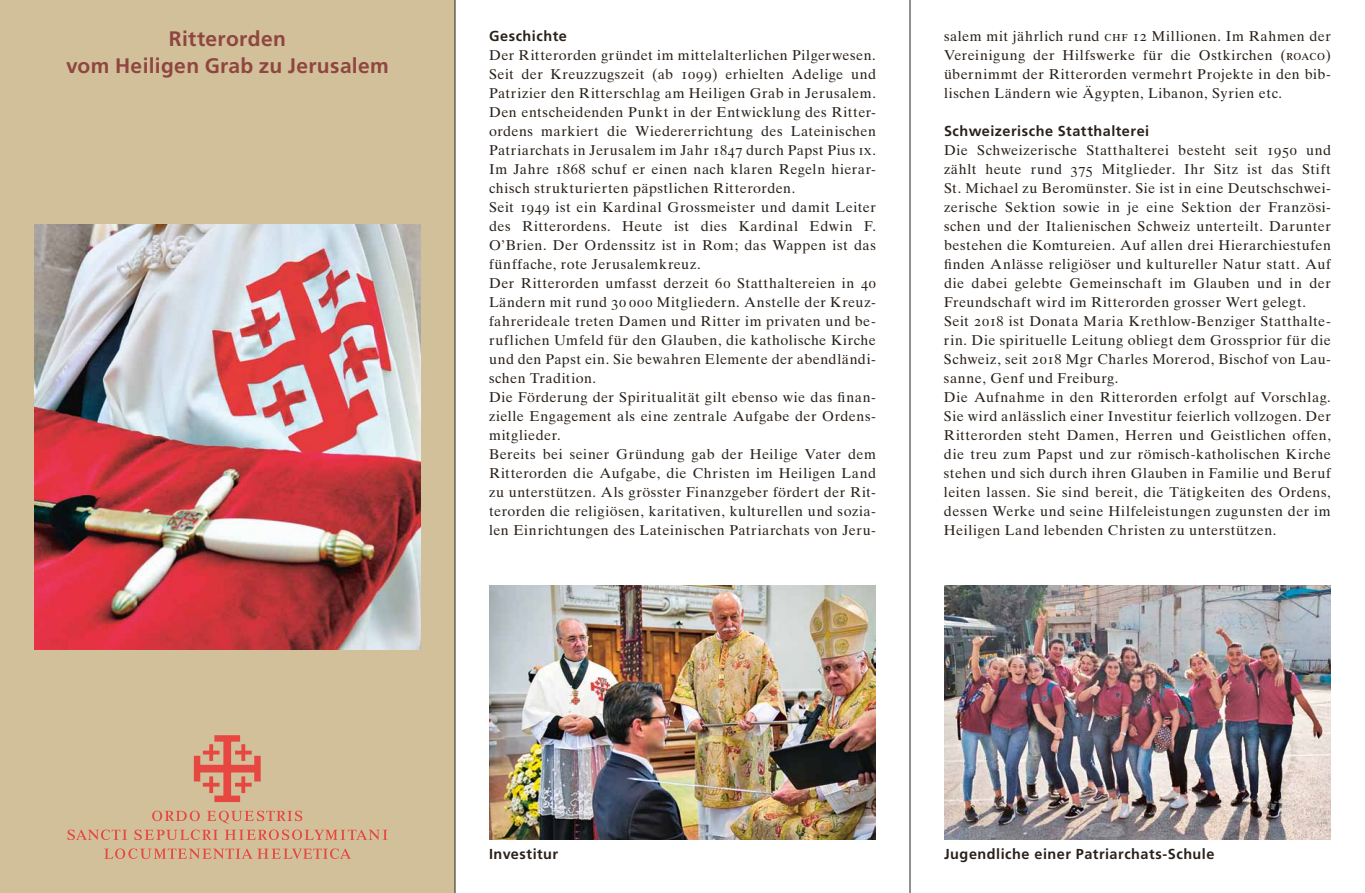
<style>
.page{position:relative;width:1365px;height:893px;background:#fff}
.page>*{position:absolute;margin:0;border:0;box-sizing:border-box;transform-origin:0 0}
.t1{font:700 21px/27px "Frutiger LT Pro";letter-spacing:.015em;color:#8f4641;text-align:center}
.t2{font:700 14.4px "Frutiger LT Pro";letter-spacing:.035em;color:#29211a}
.t3{font:14.25px/19px "Times Ten";letter-spacing:.03em;color:#29211a}
.s1{font-family:"Times Ten Roman SC"}
</style>
<div class="page">
<div style="left:0;top:0;width:455px;height:893px;background:#d2c09a"></div>
<svg style="left:104px;top:848px;width:247px;height:11px"></svg>
<svg style="left:67px;top:829px;width:321px;height:11px"></svg>
<svg style="left:152px;top:811px;width:150px;height:12px"></svg>
<svg style="left:194px;top:735px;width:67px;height:67px"></svg>
<img style="left:34px;top:224px;width:387px;height:426px">
<img style="left:489px;top:586px;width:387px;height:254px">
<img style="left:944px;top:586px;width:387px;height:254px">
<hr style="left:455px;top:0;width:1px;height:893px;background:#29211a">
<hr style="left:910px;top:0;width:1px;height:893px;background:#29211a">
<h1 class="t1" style="left:66px;top:25px;width:324px">Ritterorden<br>vom Heiligen Grab zu Jerusalem</h1>
<p class="t2" style="left:489px;top:27px;width:79px">Geschichte</p>
<p class="t3" style="left:489px;top:45px;width:388px">Der Ritterorden gründet im mittelalterlichen Pilgerwesen.<br>Seit der Kreuzzugszeit (ab <span class="s1">1099</span>) erhielten Adelige und Patrizier den Ritterschlag am Heiligen Grab in Jerusalem.<br>Den entscheidenden Punkt in der Entwicklung des Ritter&shy;ordens markiert die Wiedererrichtung des Lateinischen Patriarchats in Jerusalem im Jahr <span class="s1">1847</span> durch Papst Pius <span class="s1">ix</span>.<br>Im Jahre <span class="s1">1868</span> schuf er einen nach klaren Regeln hierar&shy;chisch strukturierten päpstlichen Ritterorden.<br>Seit <span class="s1">1949</span> ist ein Kardinal Grossmeister und damit Leiter des Ritterordens. Heute ist dies Kardinal Edwin F.<br>O’Brien. Der Ordenssitz ist in Rom; das Wappen ist das fünffache, rote Jerusalemkreuz.<br>Der Ritterorden umfasst derzeit <span class="s1">60</span> Statthaltereien in <span class="s1">40<br></span>Ländern mit rund <span class="s1">30 000</span> Mitgliedern. Anstelle der Kreuz&shy;fahrerideale treten Damen und Ritter im privaten und be&shy;ruflichen Umfeld für den Glauben, die katholische Kirche und den Papst ein. Sie bewahren Elemente der abendländi&shy;schen Tradition.<br>Die Förderung der Spiritualität gilt ebenso wie das finan&shy;zielle Engagement als eine zentrale Aufgabe der Ordens&shy;mitglieder.<br>Bereits bei seiner Gründung gab der Heilige Vater dem Ritterorden die Aufgabe, die Christen im Heiligen Land zu unterstützen. Als grösster Finanzgeber fördert der Rit&shy;terorden die religiösen, karitativen, kulturellen und sozia&shy;len Einrichtungen des Lateinischen Patriarchats von Jeru-</p>
<p class="t3" style="left:944px;top:26px;width:388px;text-align:justify">salem mit jährlich rund <span class="s1">chf 12</span> Millionen. Im Rahmen der Vereinigung der Hilfswerke für die Ostkirchen <span class="s1">(roaco) </span>übernimmt der Ritterorden vermehrt Projekte in den bib&shy;lischen Ländern wie Ägypten, Libanon, Syrien etc.</p>
<p class="t2" style="left:944px;top:122px;width:207px">Schweizerische Statthalterei</p>
<p class="t3" style="left:944px;top:140px;width:388px">Die Schweizerische Statthalterei besteht seit <span class="s1">1950</span> und zählt heute rund <span class="s1">375</span> Mitglieder. Ihr Sitz ist das Stift St. Michael zu Beromünster. Sie ist in eine Deutschschwei&shy;zerische Sektion sowie in je eine Sektion der Französi&shy;schen und der Italienischen Schweiz unterteilt. Darunter bestehen die Komtureien. Auf allen drei Hierarchiestufen finden Anlässe religiöser und kultureller Natur statt. Auf die dabei gelebte Gemeinschaft im Glauben und in der Freundschaft wird im Ritterorden grosser Wert gelegt.<br>Seit <span class="s1">2018</span> ist Donata Maria Krethlow-Benziger Statthalte&shy;rin. Die spirituelle Leitung obliegt dem Grossprior für die Schweiz, seit <span class="s1">2018</span> Mgr Charles Morerod, Bischof von Lau&shy;sanne, Genf und Freiburg.<br>Die Aufnahme in den Ritterorden erfolgt auf Vorschlag.<br>Sie wird anlässlich einer Investitur feierlich vollzogen. Der Ritterorden steht Damen, Herren und Geistlichen offen, die treu zum Papst und zur römisch-katholischen Kirche stehen und sich durch ihren Glauben in Familie und Beruf leiten lassen. Sie sind bereit, die Tätigkeiten des Ordens, dessen Werke und seine Hilfeleistungen zugunsten der im Heiligen Land lebenden Christen zu unterstützen.</p>
<p class="t2" style="left:489px;top:845px;width:71px">Investitur</p>
<p class="t2" style="left:944px;top:845px;width:272px">Jugendliche einer Patriarchats-Schule</p>
</div>
